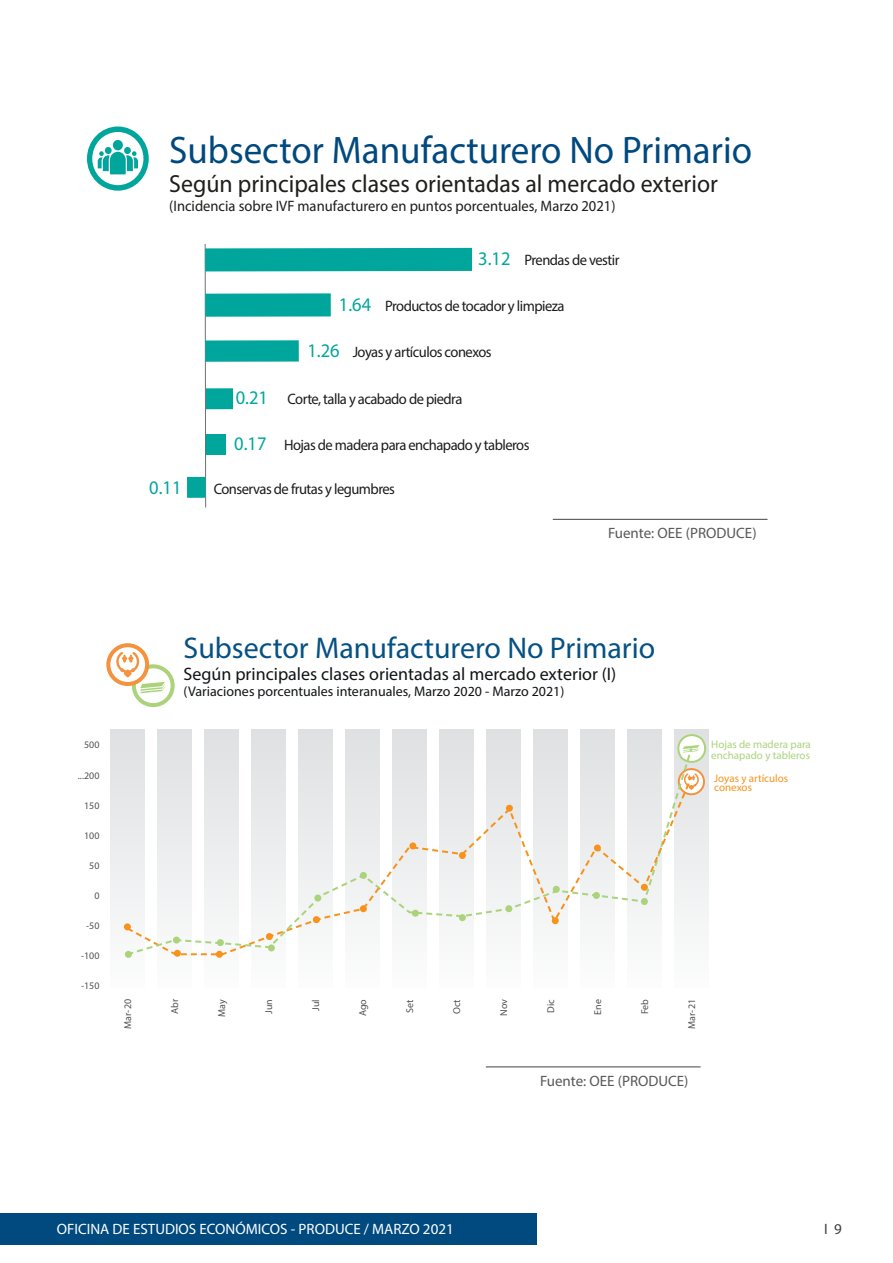
<style>
.page{position:relative;width:893px;height:1263px;background:#fff}
.page>*{position:absolute;margin:0;border:0;box-sizing:border-box;transform-origin:0 0}
.t1{font:700 38.55px "Pluto Sans Cond";color:#00497e;scale:.96 1}
.t2{font:700 30px "Pluto Sans Cond";color:#055183}
.t3{font:700 24.75px "Pluto Sans Cond";color:#1e1e1c;scale:.96 1}
.t4{font:700 19.2px "Pluto Sans Cond";letter-spacing:-.005em;color:#00a69c;scale:.96 1}
.t5{font:700 19.2px "Pluto Sans Cond";letter-spacing:-.005em;color:#00a69c}
.t6{font:700 18px "Pluto Sans Cond";color:#111416}
.t7{font:15.15px "Pluto Sans Cond";letter-spacing:-.035em;color:#1c1c1b;scale:.96 1}
.t8{font:300 15.15px "Pluto Sans Cond";color:#1d1d1b;scale:.96 1}
.t9{font:15px "Myriad Pro";color:#fff}
.t10{font:15px "Myriad Pro";color:#57585a}
.t11{font:15px "Myriad Pro";color:#3e3e3f}
.t12{font:300 13.95px "Pluto Sans Cond";color:#111416}
.t13{font:10.95px/10.9px "Pluto Sans Cond";color:#abd37c}
.t14{font:10.95px/9px "Pluto Sans Cond";color:#f7931d}
.t15{font:300 10.05px "Pluto Sans Cond";color:#4f5252}
</style>
<div class="page">
<div style="left:0;top:1213px;width:536px;height:32px;background:#004a7f"></div>
<svg style="left:90px;top:129px;width:56px;height:59px"></svg>
<div style="left:87px;top:127px;width:62px;height:64px;border:5px solid #00a69c;border-radius:50%"></div>
<svg style="left:98px;top:140px;width:40px;height:34px"></svg>
<div style="left:187px;top:477px;width:19px;height:21px;background:#00a69c"></div>
<svg style="left:204px;top:244px;width:268px;height:264px"></svg>
<svg style="left:110px;top:729px;width:599px;height:229px"></svg>
<svg style="left:134px;top:666px;width:39px;height:39px"></svg>
<div style="left:132px;top:664px;width:43px;height:43px;border:4px solid #abd37c;border-radius:50%"></div>
<svg style="left:108px;top:645px;width:39px;height:39px"></svg>
<div style="left:106px;top:643px;width:43px;height:43px;border:4px solid #f4923e;border-radius:50%"></div>
<svg style="left:116px;top:652px;width:52px;height:43px"></svg>
<div style="left:678px;top:768px;width:27px;height:27px;border:2px solid #f4923e;border-radius:50%"></div>
<svg style="left:671px;top:729px;width:38px;height:61px"></svg>
<svg style="left:125px;top:746px;width:569px;height:211px"></svg>
<svg style="left:361px;top:774px;width:333px;height:152px"></svg>
<hr style="left:553px;top:519px;width:214px;height:1px;background:#57585a">
<hr style="left:486px;top:1066px;width:215px;height:1px;background:#57585a">
<p class="t1" style="left:169px;top:126px;width:609px">Subsector Manufacturero No Primario</p>
<p class="t3" style="left:169px;top:169px;width:573px">Según principales clases orientadas al mercado exterior</p>
<p class="t8" style="left:169px;top:196px;width:466px">(Incidencia sobre IVF manufacturero en puntos porcentuales, Marzo 2021)</p>
<p class="t4" style="left:339px;top:292px;width:35px">1.64</p>
<p class="t4" style="left:478px;top:247px;width:35px">3.12</p>
<p class="t7" style="left:524px;top:250px;width:100px">Prendas de vestir</p>
<p class="t7" style="left:385px;top:296px;width:188px">Productos de tocador y limpieza</p>
<p class="t4" style="left:149px;top:476px;width:35px">0.11</p>
<p class="t4" style="left:236px;top:386px;width:35px">0.21</p>
<p class="t5" style="left:234px;top:432px;width:34px">0.17</p>
<p class="t4" style="left:307px;top:339px;width:35px">1.26</p>
<p class="t7" style="left:353px;top:343px;width:146px">Joyas y artículos conexos</p>
<p class="t7" style="left:287px;top:390px;width:184px">Corte, talla y acabado de piedra</p>
<p class="t7" style="left:284px;top:436px;width:257px">Hojas de madera para enchapado y tableros</p>
<p class="t7" style="left:214px;top:479px;width:190px">Conservas de frutas y legumbres</p>
<p class="t10" style="left:608px;top:524px;width:150px">Fuente: OEE (PRODUCE)</p>
<p class="t15" style="left:84px;top:739px;width:17px">500</p>
<p class="t15" style="left:78px;top:769px;width:23px">...200</p>
<p class="t15" style="left:84px;top:799px;width:17px">150</p>
<p class="t15" style="left:84px;top:829px;width:17px">100</p>
<p class="t15" style="left:89px;top:859px;width:12px">50</p>
<p class="t15" style="left:94px;top:889px;width:7px">0</p>
<p class="t15" style="left:86px;top:919px;width:15px">-50</p>
<p class="t15" style="left:81px;top:949px;width:20px">-100</p>
<p class="t15" style="left:81px;top:979px;width:20px">-150</p>
<p class="t2" style="left:184px;top:629px;width:473px">Subsector Manufacturero No Primario</p>
<p class="t6" style="left:184px;top:662px;width:434px">Según principales clases orientadas al mercado exterior (I)</p>
<p class="t12" style="left:184px;top:683px;width:382px">(Variaciones porcentuales interanuales, Marzo 2020 - Marzo 2021)</p>
<p class="t13" style="left:711px;top:738px;width:101px">Hojas de madera para enchapado y tableros</p>
<p class="t14" style="left:714px;top:773px;width:76px">Joyas y artículos conexos</p>
<p class="t15" style="left:122px;top:1029px;width:31px;rotate:-90deg">Mar-20</p>
<p class="t15" style="left:169px;top:1014px;width:17px;rotate:-90deg">Abr</p>
<p class="t15" style="left:216px;top:1017px;width:19px;rotate:-90deg">May</p>
<p class="t15" style="left:263px;top:1014px;width:16px;rotate:-90deg">Jun</p>
<p class="t15" style="left:310px;top:1011px;width:13px;rotate:-90deg">Jul</p>
<p class="t15" style="left:357px;top:1016px;width:19px;rotate:-90deg">Ago</p>
<p class="t15" style="left:404px;top:1012px;width:15px;rotate:-90deg">Set</p>
<p class="t15" style="left:451px;top:1014px;width:16px;rotate:-90deg">Oct</p>
<p class="t15" style="left:498px;top:1016px;width:18px;rotate:-90deg">Nov</p>
<p class="t15" style="left:545px;top:1013px;width:15px;rotate:-90deg">Dic</p>
<p class="t15" style="left:592px;top:1015px;width:17px;rotate:-90deg">Ene</p>
<p class="t15" style="left:639px;top:1014px;width:17px;rotate:-90deg">Feb</p>
<p class="t15" style="left:686px;top:1029px;width:31px;rotate:-90deg">Mar-21</p>
<p class="t10" style="left:540px;top:1071px;width:150px">Fuente: OEE (PRODUCE)</p>
<p class="t9" style="left:57px;top:1220px;width:398px">OFICINA DE ESTUDIOS ECONÓMICOS - PRODUCE / MARZO 2021</p>
<p class="t11" style="left:824px;top:1220px;width:19px">I 9</p>
</div>
